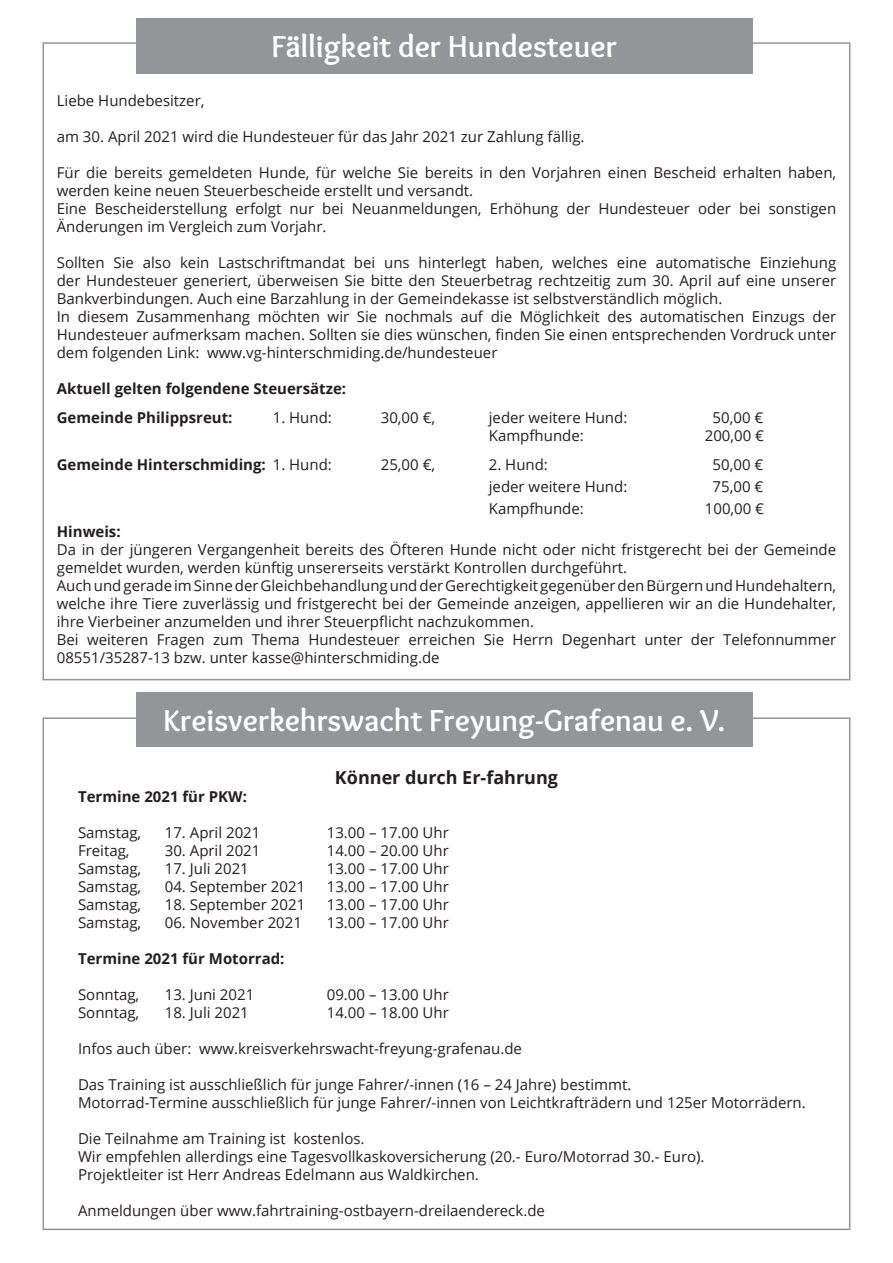
<style>
.page{position:relative;width:893px;height:1263px;background:#fff}
.page>*{position:absolute;margin:0;border:0;box-sizing:border-box;transform-origin:0 0}
.t1{font:700 31.5px "Overlock";color:#fff}
.t2{font:700 18px "Open Sans";color:#231f20}
.t3{font:15px/18px "Open Sans";color:#231f20}
.t4{font:700 15px/28.8px "Open Sans";color:#231f20}
.s1{font-weight:400}
</style>
<div class="page">
<div style="left:136px;top:18px;width:616px;height:56px;background:#939598"></div>
<div style="left:136px;top:692px;width:617px;height:54px;background:#939598"></div>
<h1 class="t1" style="left:271px;top:28px;width:347px">Fälligkeit der Hundesteuer</h1>
<p class="t3" style="left:57px;top:91px;width:149px">Liebe Hundebesitzer,</p>
<p class="t3" style="left:57px;top:127px;width:529px">am 30. April 2021 wird die Hundesteuer für das Jahr 2021 zur Zahlung fällig.</p>
<p class="t3" style="left:57px;top:163px;width:781px">Für die bereits gemeldeten Hunde, für welche Sie bereits in den Vorjahren einen Bescheid erhalten haben, werden keine neuen Steuerbescheide erstellt und versandt.<br>Eine Bescheiderstellung erfolgt nur bei Neuanmeldungen, Erhöhung der Hundesteuer oder bei sonstigen Änderungen im Vergleich zum Vorjahr.</p>
<p class="t3" style="left:57px;top:253px;width:781px">Sollten Sie also kein Lastschriftmandat bei uns hinterlegt haben, welches eine automatische Einziehung der Hundesteuer generiert, überweisen Sie bitte den Steuerbetrag rechtzeitig zum 30. April auf eine unserer Bankverbindungen. Auch eine Barzahlung in der Gemeindekasse ist selbstverständlich möglich.<br>In diesem Zusammenhang möchten wir Sie nochmals auf die Möglichkeit des automatischen Einzugs der Hundesteuer aufmerksam machen. Sollten sie dies wünschen, finden Sie einen entsprechenden Vordruck unter dem folgenden Link: www.vg-hinterschmiding.de/hundesteuer</p>
<p class="t4" style="left:57px;top:374px;width:291px">Aktuell gelten folgendene Steuersätze:<br>Gemeinde Philippsreut:</p>
<p class="t3" style="left:273px;top:408px;width:61px">1. Hund:</p>
<p class="t3" style="left:381px;top:408px;width:56px">30,00 €,</p>
<p class="t3" style="left:489px;top:408px;width:140px">jeder weitere Hund:</p>
<p class="t3" style="left:713px;top:408px;width:52px">50,00 €</p>
<p class="t3" style="left:489px;top:426px;width:97px">Kampfhunde:</p>
<p class="t3" style="left:705px;top:426px;width:61px">200,00 €</p>
<p class="t4" style="left:57px;top:450px;width:277px">Gemeinde Hinterschmiding: <span class="s1">1. Hund:</span></p>
<p class="t3" style="left:381px;top:455px;width:56px">25,00 €,</p>
<p class="t3" style="left:489px;top:455px;width:61px">2. Hund:</p>
<p class="t3" style="left:713px;top:455px;width:52px">50,00 €</p>
<p class="t3" style="left:489px;top:477px;width:140px">jeder weitere Hund:</p>
<p class="t3" style="left:713px;top:477px;width:52px">75,00 €</p>
<p class="t3" style="left:489px;top:500px;width:97px">Kampfhunde:</p>
<p class="t3" style="left:705px;top:500px;width:61px">100,00 €</p>
<p class="t4" style="left:57px;top:516px;width:65px">Hinweis:</p>
<p class="t3" style="left:57px;top:540px;width:781px">Da in der jüngeren Vergangenheit bereits des Öfteren Hunde nicht oder nicht fristgerecht bei der Gemeinde gemeldet wurden, werden künftig unsererseits verstärkt Kontrollen durchgeführt.<br>Auch und gerade im Sinne der Gleichbehandlung und der Gerechtigkeit gegenüber den Bürgern und Hundehaltern, welche ihre Tiere zuverlässig und fristgerecht bei der Gemeinde anzeigen, appellieren wir an die Hundehalter, ihre Vierbeiner anzumelden und ihrer Steuerpflicht nachzukommen.<br>Bei weiteren Fragen zum Thema Hundesteuer erreichen Sie Herrn Degenhart unter der Telefonnummer 08551/35287-13 bzw. unter kasse@hinterschmiding.de</p>
<h1 class="t1" style="left:164px;top:702px;width:563px">Kreisverkehrswacht Freyung-Grafenau e. V.</h1>
<p class="t2" style="left:335px;top:764px;width:225px">Könner durch Er-fahrung</p>
<p class="t4" style="left:78px;top:781px;width:170px">Termine 2021 für PKW:</p>
<p class="t3" style="left:78px;top:823px;width:65px">Samstag,</p>
<p class="t3" style="left:165px;top:823px;width:97px">17. April 2021</p>
<p class="t3" style="left:327px;top:823px;width:124px">13.00 – 17.00 Uhr</p>
<p class="t3" style="left:78px;top:841px;width:53px">Freitag,</p>
<p class="t3" style="left:165px;top:841px;width:97px">30. April 2021</p>
<p class="t3" style="left:327px;top:841px;width:124px">14.00 – 20.00 Uhr</p>
<p class="t3" style="left:78px;top:859px;width:65px">Samstag,</p>
<p class="t3" style="left:165px;top:859px;width:86px">17. Juli 2021</p>
<p class="t3" style="left:327px;top:859px;width:124px">13.00 – 17.00 Uhr</p>
<p class="t3" style="left:78px;top:877px;width:65px">Samstag,</p>
<p class="t3" style="left:165px;top:877px;width:142px">04. September 2021</p>
<p class="t3" style="left:327px;top:877px;width:124px">13.00 – 17.00 Uhr</p>
<p class="t3" style="left:78px;top:895px;width:65px">Samstag,</p>
<p class="t3" style="left:165px;top:895px;width:142px">18. September 2021</p>
<p class="t3" style="left:327px;top:895px;width:124px">13.00 – 17.00 Uhr</p>
<p class="t3" style="left:78px;top:913px;width:65px">Samstag,</p>
<p class="t3" style="left:165px;top:913px;width:139px">06. November 2021</p>
<p class="t3" style="left:327px;top:913px;width:124px">13.00 – 17.00 Uhr</p>
<p class="t4" style="left:78px;top:943px;width:208px">Termine 2021 für Motorrad:</p>
<p class="t3" style="left:78px;top:985px;width:63px">Sonntag,</p>
<p class="t3" style="left:165px;top:985px;width:91px">13. Juni 2021</p>
<p class="t3" style="left:327px;top:985px;width:124px">09.00 – 13.00 Uhr</p>
<p class="t3" style="left:78px;top:1003px;width:63px">Sonntag,</p>
<p class="t3" style="left:165px;top:1003px;width:86px">18. Juli 2021</p>
<p class="t3" style="left:327px;top:1003px;width:124px">14.00 – 18.00 Uhr</p>
<p class="t3" style="left:78px;top:1039px;width:445px">Infos auch über: www.kreisverkehrswacht-freyung-grafenau.de</p>
<p class="t3" style="left:78px;top:1075px;width:729px">Das Training ist ausschließlich für junge Fahrer/-innen (16 – 24 Jahre) bestimmt.<br>Motorrad-Termine ausschließlich für junge Fahrer/-innen von Leichtkrafträdern und 125er Motorrädern.</p>
<p class="t3" style="left:78px;top:1129px;width:628px">Die Teilnahme am Training ist kostenlos.<br>Wir empfehlen allerdings eine Tagesvollkaskoversicherung (20.- Euro/Motorrad 30.- Euro).<br>Projektleiter ist Herr Andreas Edelmann aus Waldkirchen.</p>
<p class="t3" style="left:78px;top:1201px;width:468px">Anmeldungen über www.fahrtraining-ostbayern-dreilaendereck.de</p>
</div>
